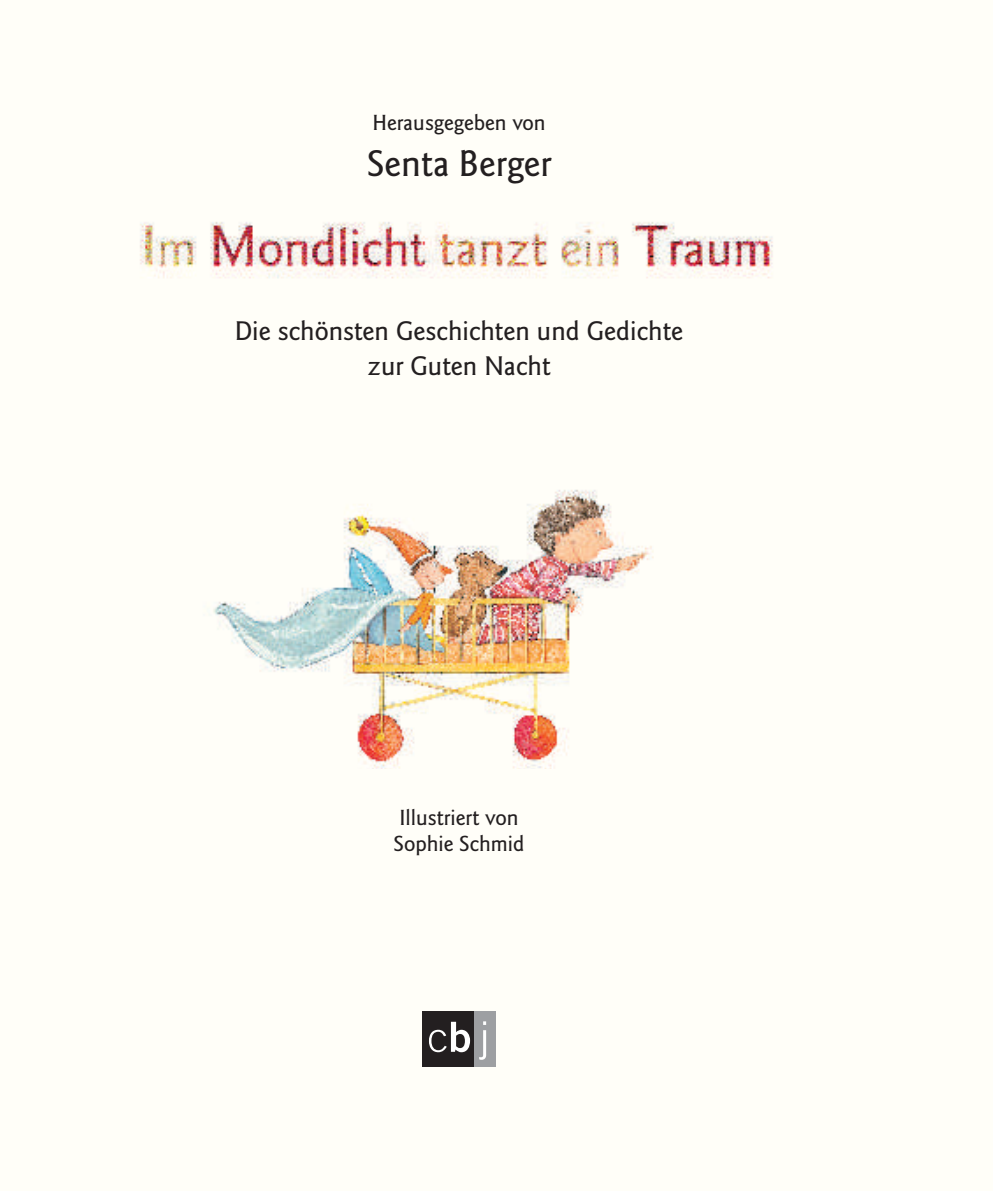
<style>
.page{position:relative;width:993px;height:1191px;background:#fff}
.page>*{position:absolute;margin:0;border:0;box-sizing:border-box;transform-origin:0 0}
.t1{font:500 38.5px "Goudy Sans LT";color:#231f20}
.t2{font:500 28px/35px "Goudy Sans LT";color:#231f20;text-align:center}
.t3{font:500 22.75px/26.2px "Goudy Sans LT";color:#231f20}
</style>
<div class="page">
<div style="left:0;top:0;width:992px;height:1191px;background:#fffef8"></div>
<div style="left:422px;top:1011px;width:73px;height:55px;background:#231f20"></div>
<div style="left:474px;top:1011px;width:21px;height:55px;background:#9d9fa2"></div>
<svg style="left:429px;top:1021px;width:41px;height:31px"></svg>
<svg style="left:479px;top:1021px;width:7px;height:38px"></svg>
<img style="left:213px;top:490px;width:441px;height:278px">
<img style="left:140px;top:222px;width:633px;height:57px">
<p class="t3" style="left:372px;top:111px;width:175px">Herausgegeben von</p>
<h1 class="t1" style="left:366px;top:148px;width:186px">Senta Berger</h1>
<p class="t2" style="left:235px;top:315px;width:449px">Die schönsten Geschichten und Gedichte zur Guten Nacht</p>
<p class="t3" style="left:393px;top:806px;width:133px">Illustriert von<br>Sophie Schmid</p>
</div>
